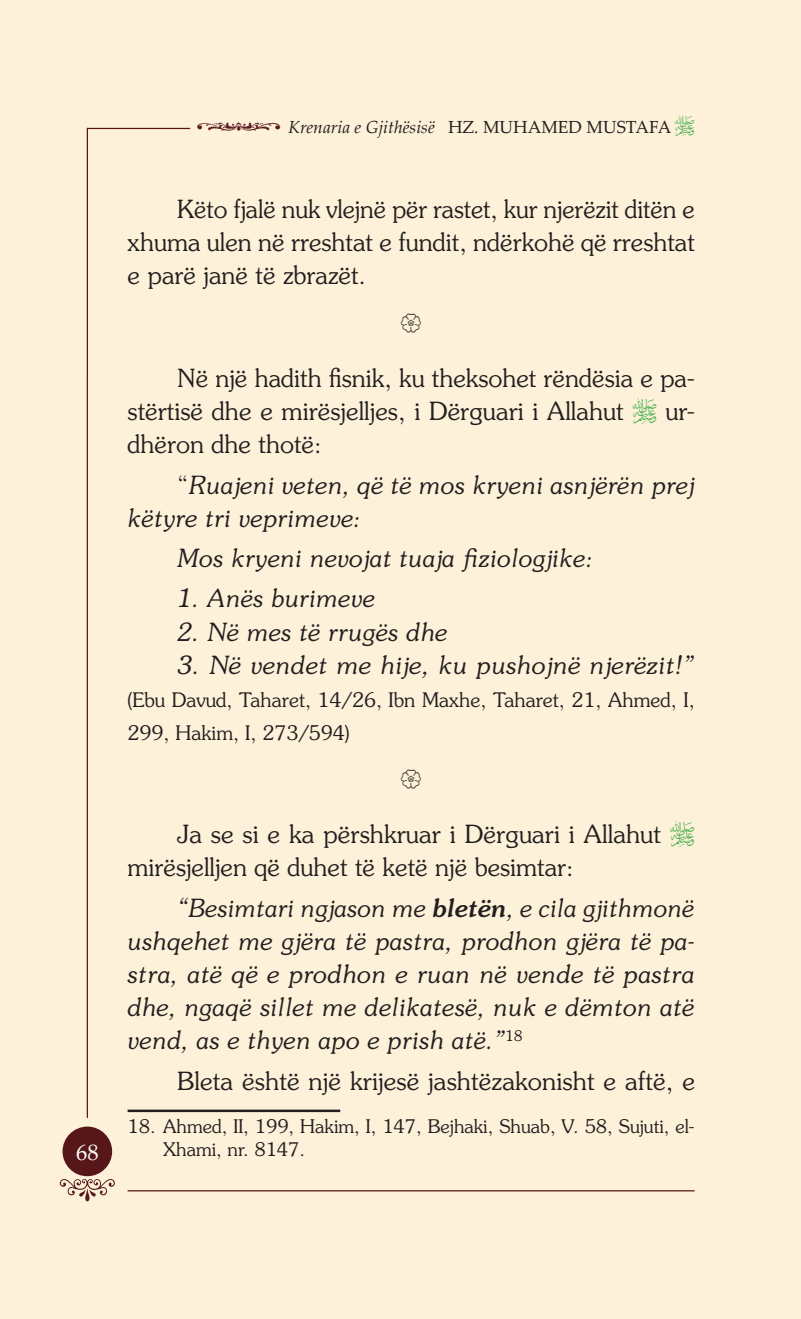
<style>
.page{position:relative;width:801px;height:1319px;background:#fff}
.page>*{position:absolute;margin:0;border:0;box-sizing:border-box;transform-origin:0 0}
.t1{font:italic 300 25px/33.2px "Souvenir Std";color:#231f20}
.t2{font:300 25px/33.2px "Souvenir Std";color:#231f20;text-align:justify}
.t3{font:22.5px "Palatino Linotype";color:#fff}
.t4{font:300 20px/33.2px "Souvenir Std";color:#231f20}
.dipnot{font:300 18.75px/22.5px "Souvenir Std";color:#231f20}
.t5{font:italic 17.5px "Palatino Linotype";color:#231f20}
.s1{font-style:normal}
.s2{font-family:"AGA Arabesque ERKAM";font-style:normal;font-size:27.5px;color:#40ae49}
.s3{font-family:"AGA Arabesque ERKAM";font-weight:400;font-size:33.75px;color:#40ae49}
.s4{font-weight:500}
</style>
<div class="page">
<div style="left:0;top:0;width:801px;height:1318px;background:#fef1d9"></div>
<hr style="left:128px;top:1189px;width:566px;height:2px;background:#571719">
<hr style="left:87px;top:128px;width:1px;height:989px;background:#571719">
<div style="left:64px;top:1127px;width:47px;height:47px;background:#571719;border-radius:50%"></div>
<div style="left:63px;top:1126px;width:49px;height:49px;border:2px solid #571719;border-radius:50%"></div>
<hr style="left:87px;top:128px;width:103px;height:1px;background:#571719">
<hr style="left:128px;top:1109px;width:212px;height:2px;background:#231f20">
<p class="t5" style="left:288px;top:114px;width:408px">Krenaria e Gjithësisë <span class="s1">HZ. MUHAMED MUSTAFA</span> <span class="s2">R</span></p>
<p class="t2" style="left:128px;top:192px;width:569px;text-indent:50px">Këto fjalë nuk vlejnë për rastet, kur njerëzit ditën e xhuma ulen në rreshtat e fundit, ndërkohë që rreshtat e parë janë të zbrazët.</p>
<p class="t2" style="left:128px;top:361px;width:568px;text-indent:50px">Në një hadith fisnik, ku theksohet rëndësia e pa&shy;stërtisë dhe e mirësjelljes, i Dërguari i Allahut <span class="s3">R</span> ur&shy;dhëron dhe thotë:</p>
<p class="t1" style="left:128px;top:468px;width:568px;text-indent:50px"><span class="s1">“</span>Ruajeni veten, që të mos kryeni asnjërën prej këtyre tri veprimeve:</p>
<p class="t1" style="left:177px;top:541px;width:417px">Mos kryeni nevojat tuaja fiziologjike:</p>
<p class="t1" style="left:177px;top:581px;width:199px">1. Anës burimeve</p>
<p class="t1" style="left:177px;top:615px;width:272px">2. Në mes të rrugës dhe</p>
<p class="t1" style="left:177px;top:648px;width:519px">3. Në vendet me hije, ku pushojnë njerëzit!”</p>
<p class="t4" style="left:128px;top:683px;width:568px">(Ebu Davud, Taharet, 14/26, Ibn Maxhe, Taharet, 21, Ahmed, I,<br>299, Hakim, I, 273/594)</p>
<p class="t3" style="left:76px;top:1135px;width:24px">68</p>
<p class="t2" style="left:128px;top:817px;width:568px;text-indent:50px">Ja se si e ka përshkruar i Dërguari i Allahut <span class="s3">R </span>mirësjelljen që duhet të ketë një besimtar:</p>
<p class="t1" style="left:128px;top:890px;width:569px;text-align:justify;text-indent:50px">“Besimtari ngjason me <span class="s4">bletën</span>, e cila gjithmonë ushqehet me gjëra të pastra, prodhon gjëra të pa&shy;stra, atë që e prodhon e ruan në vende të pastra dhe, ngaqë sillet me delikatesë, nuk e dëmton atë vend, as e thyen apo e prish atë.”<sup>18</sup></p>
<p class="t2" style="left:177px;top:1063px;width:519px">Bleta është një krijesë jashtëzakonisht e aftë, e</p>
<p class="dipnot" style="left:163px;top:1115px;width:533px;text-indent:-35px">18. Ahmed, II, 199, Hakim, I, 147, Bejhaki, Shuab, V. 58, Sujuti, el-<br>Xhami, nr. 8147.</p>
</div>
